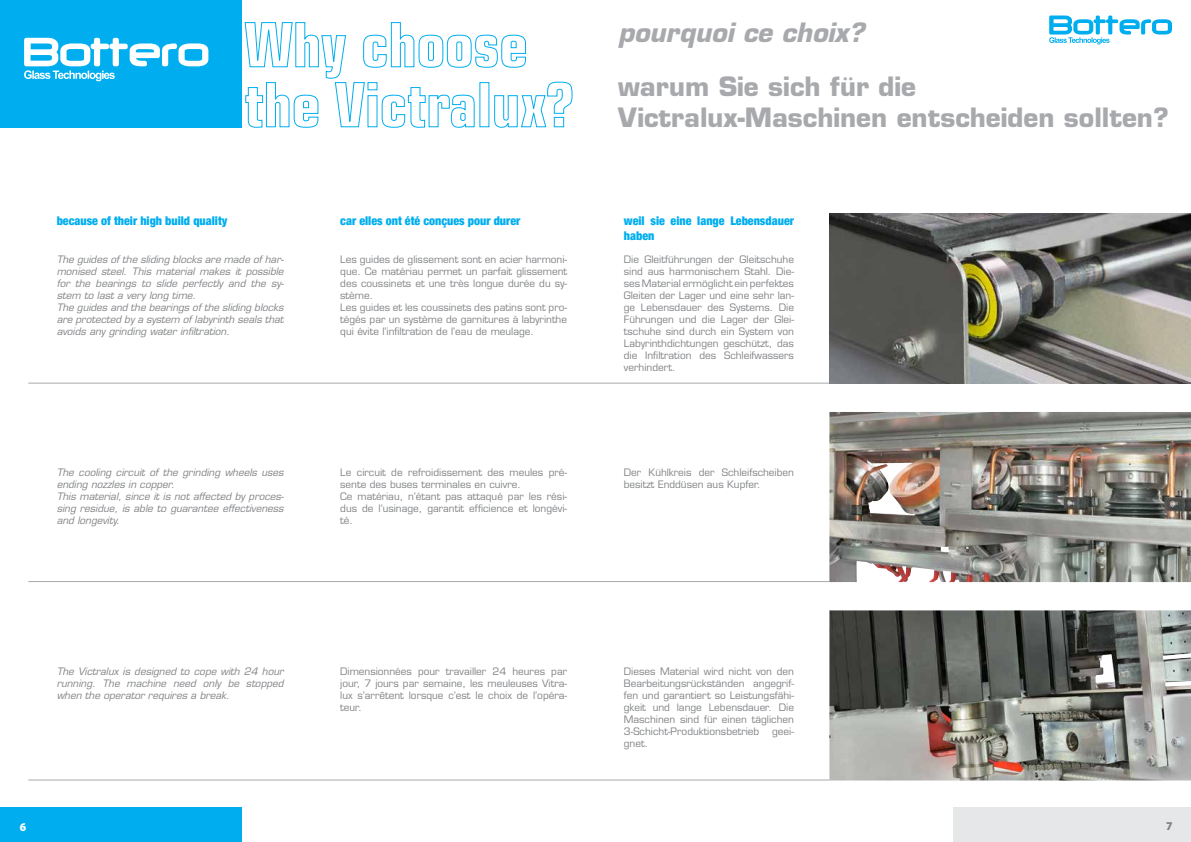
<style>
.page{position:relative;width:1191px;height:842px;background:#fff}
.page>*{position:absolute;margin:0;border:0;box-sizing:border-box;transform-origin:0 0}
.t1{font:700 26px/31.2px "Eurostile LT Std";color:#a7a9ac}
.t2{font:italic 700 26px "Eurostile LT Std";color:#a7a9ac}
.t3{font:900 condensed 12px/14.4px "Helvetica Neue";color:#00aeef}
.t4{font:900 semi-condensed 12px "Myriad Pro";color:#fff}
.t5{font:900 semi-condensed 12px "Myriad Pro";color:#808285}
.t6{font:10px/12px "Eurostile LT Std";color:#808285}
.t7{font:italic 10px/12px "Eurostile LT Std";color:#808285}
</style>
<div class="page">
<div style="left:0;top:0;width:241px;height:128px;background:#00aeef"></div>
<div style="left:0;top:807px;width:241px;height:35px;background:#00aeef"></div>
<div style="left:954px;top:807px;width:237px;height:35px;background:#e6e7e8"></div>
<svg style="left:24px;top:38px;width:184px;height:43px"></svg>
<svg style="left:1049px;top:16px;width:123px;height:28px"></svg>
<svg style="left:244px;top:22px;width:329px;height:106px"></svg>
<hr style="left:28px;top:383px;width:801px;height:1px;background:#a7a9ac">
<hr style="left:28px;top:581px;width:801px;height:1px;background:#a7a9ac">
<hr style="left:28px;top:779px;width:801px;height:1px;background:#a7a9ac">
<img style="left:829px;top:213px;width:362px;height:171px">
<img style="left:829px;top:412px;width:362px;height:170px">
<img style="left:829px;top:610px;width:362px;height:170px">
<h1 class="t2" style="left:618px;top:16px;width:247px">pourquoi ce choix?</h1>
<p class="t3" style="left:57px;top:213px;width:172px">because of their high build quality</p>
<p class="t3" style="left:340px;top:213px;width:182px">car elles ont été conçues pour durer</p>
<p class="t7" style="left:57px;top:253px;width:229px">The guides of the sliding blocks are made of har&shy;monised steel. This material makes it possible for the bearings to slide perfectly and the sy&shy;stem to last a very long time.<br>The guides and the bearings of the sliding blocks are protected by a system of labyrinth seals that avoids any grinding water infiltration.</p>
<p class="t7" style="left:57px;top:467px;width:229px">The cooling circuit of the grinding wheels uses ending nozzles in copper.<br>This material, since it is not affected by proces&shy;sing residue, is able to guarantee effectiveness and longevity.</p>
<p class="t6" style="left:340px;top:253px;width:228px">Les guides de glissement sont en acier harmoni&shy;que. Ce matériau permet un parfait glissement des coussinets et une très longue durée du sy&shy;stème.<br>Les guides et les coussinets des patins sont pro&shy;tégés par un système de garnitures à labyrinthe qui évite l’infiltration de l’eau de meulage.</p>
<p class="t6" style="left:340px;top:467px;width:228px">Le circuit de refroidissement des meules pré&shy;sente des buses terminales en cuivre.<br>Ce matériau, n’étant pas attaqué par les rési&shy;dus de l’usinage, garantit efficience et longévi&shy;té.</p>
<h1 class="t1" style="left:618px;top:70px;width:552px">warum Sie sich für die<br>Victralux-Maschinen entscheiden sollten?</h1>
<p class="t3" style="left:624px;top:213px;width:172px">weil sie eine lange Lebensdauer haben</p>
<p class="t6" style="left:624px;top:253px;width:172px;text-align:justify">Die Gleitführungen der Gleitschuhe sind aus harmonischem Stahl. Die&shy;ses Material ermöglicht ein perfektes Gleiten der Lager und eine sehr lan&shy;ge Lebensdauer des Systems. Die Führungen und die Lager der Glei&shy;tschuhe sind durch ein System von Labyrinthdichtungen geschützt, das die Infiltration des Schleifwassers verhindert.</p>
<p class="t6" style="left:624px;top:467px;width:172px">Der Kühlkreis der Schleifscheiben besitzt Enddüsen aus Kupfer.</p>
<p class="t7" style="left:57px;top:665px;width:228px;text-align:justify">The Victralux is designed to cope with 24 hour running. The machine need only be stopped when the operator requires a break.</p>
<p class="t6" style="left:340px;top:665px;width:228px;text-align:justify">Dimensionnées pour travailler 24 heures par jour, 7 jours par semaine, les meuleuses Vitra&shy;lux s’arrêtent lorsque c’est le choix de l’opéra&shy;teur.</p>
<p class="t6" style="left:624px;top:665px;width:172px;text-align:justify">Dieses Material wird nicht von den Bearbeitungsrückständen angegrif&shy;fen und garantiert so Leistungsfähi&shy;gkeit und lange Lebensdauer. Die Maschinen sind für einen täglichen 3-Schicht-Produktionsbetrieb</p>
<p class="t6" style="left:772px;top:725px;width:23px">geei-</p>
<p class="t6" style="left:624px;top:737px;width:26px">gnet.</p>
<p class="t4" style="left:20px;top:820px;width:8px">6</p>
<p class="t5" style="left:1166px;top:819px;width:8px">7</p>
</div>
